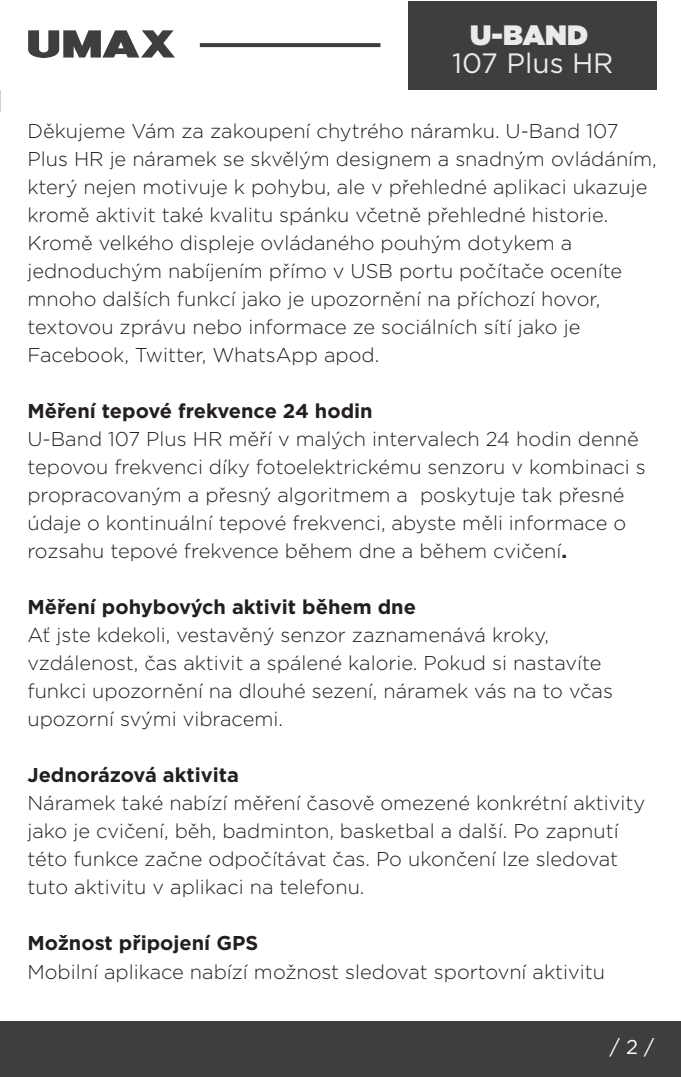
<style>
.page{position:relative;width:681px;height:1077px;background:#fff}
.page>*{position:absolute;margin:0;border:0;box-sizing:border-box;transform-origin:0 0}
.t1{font:28px "Gotham";color:#fff}
.t2{font:900 28px "Gotham";color:#fff}
.t3{font:300 20px/28px "Gotham";color:#231f20}
.t4{font:700 20px "Gotham";color:#231f20}
.t5{font:20px "Gotham";color:#fff}
.s1{font-weight:700}
</style>
<div class="page">
<div style="left:0;top:1021px;width:681px;height:55px;background:#3e3e3f"></div>
<div style="left:408px;top:1px;width:249px;height:88px;background:#3e3e3f"></div>
<svg style="left:28px;top:30px;width:147px;height:28px"></svg>
<svg style="left:200px;top:43px;width:180px;height:4px"></svg>
<h1 class="t2" style="left:470px;top:15px;width:119px">U-BAND</h1>
<h1 class="t1" style="left:452px;top:45px;width:163px">107 Plus HR</h1>
<p class="t3" style="left:27px;top:116px;width:631px">Děkujeme Vám za zakoupení chytrého náramku. U-Band 107<br>Plus HR je náramek se skvělým designem a snadným ovládáním, který nejen motivuje k pohybu, ale v přehledné aplikaci ukazuje kromě aktivit také kvalitu spánku včetně přehledné historie.<br>Kromě velkého displeje ovládaného pouhým dotykem a jednoduchým nabíjením přímo v USB portu počítače oceníte mnoho dalších funkcí jako je upozornění na příchozí hovor, textovou zprávu nebo informace ze sociálních sítí jako je Facebook, Twitter, WhatsApp apod.</p>
<p class="t4" style="left:27px;top:398px;width:347px">Měření tepové frekvence 24 hodin</p>
<p class="t3" style="left:27px;top:424px;width:620px">U-Band 107 Plus HR měří v malých intervalech 24 hodin denně tepovou frekvenci díky fotoelektrickému senzoru v kombinaci s propracovaným a přesný algoritmem a poskytuje tak přesné údaje o kontinuální tepové frekvenci, abyste měli informace o rozsahu tepové frekvence během dne a během cvičení<span class="s1">.</span></p>
<p class="t4" style="left:27px;top:594px;width:390px">Měření pohybových aktivit během dne</p>
<p class="t3" style="left:27px;top:620px;width:587px">Ať jste kdekoli, vestavěný senzor zaznamenává kroky, vzdálenost, čas aktivit a spálené kalorie. Pokud si nastavíte funkci upozornění na dlouhé sezení, náramek vás na to včas upozorní svými vibracemi.</p>
<p class="t4" style="left:27px;top:762px;width:213px">Jednorázová aktivita</p>
<p class="t3" style="left:27px;top:788px;width:619px">Náramek také nabízí měření časově omezené konkrétní aktivity jako je cvičení, běh, badminton, basketbal a další. Po zapnutí této funkce začne odpočítávat čas. Po ukončení lze sledovat tuto aktivitu v aplikaci na telefonu.</p>
<p class="t4" style="left:27px;top:930px;width:232px">Možnost připojení GPS</p>
<p class="t3" style="left:27px;top:956px;width:579px">Mobilní aplikace nabízí možnost sledovat sportovní aktivitu</p>
<p class="t5" style="left:610px;top:1034px;width:46px">/ 2 /</p>
</div>
